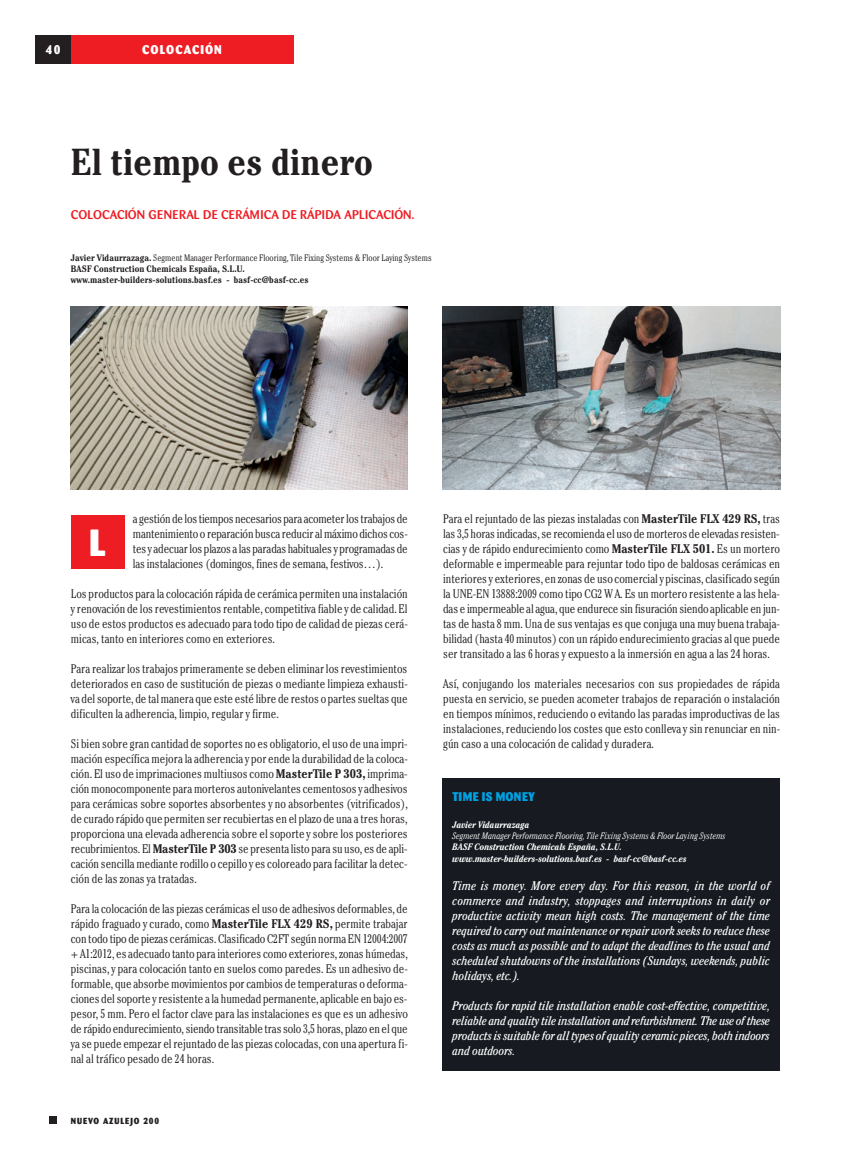
<style>
.page{position:relative;width:851px;height:1170px;background:#fff}
.page>*{position:absolute;margin:0;border:0;box-sizing:border-box;transform-origin:0 0}
.t1{font:700 condensed 37.5px "Cheltenham";color:#231f20}
.t2{font:800 37.5px "Barmeno";color:#fff}
.t3{font:300 condensed 12.5px/15px "Cheltenham";color:#231f20;text-align:justify}
.t4{font:italic condensed 12.5px/15px "Cheltenham";color:#fff;text-align:justify}
.t5{font:500 12.5px "Barmeno";letter-spacing:.02em;color:#ee1d23}
.t6{font:800 12.5px "Barmeno";letter-spacing:.08em;color:#fff}
.t7{font:800 12.5px "Barmeno";letter-spacing:.02em;color:#00a1e3}
.t8{font:700 condensed 9.38px/11.2px "Cheltenham";color:#231f20}
.t9{font:italic 700 condensed 9.38px/11.2px "Cheltenham";color:#fff}
.t10{font:italic 300 condensed 9.38px "Cheltenham";color:#fff}
.t11{font:800 8.75px "Barmeno";letter-spacing:.1em;color:#231f20}
.s1{font-weight:300}
.s2{font-weight:700}
</style>
<div class="page">
<div style="left:35px;top:35px;width:36px;height:29px;background:#231f20"></div>
<div style="left:71px;top:35px;width:222px;height:29px;background:#ee1d23"></div>
<div style="left:50px;top:1116px;width:7px;height:7px;background:#231f20"></div>
<div style="left:71px;top:515px;width:53px;height:54px;background:#ee1d23"></div>
<div style="left:442px;top:778px;width:338px;height:292px;background:#171b21"></div>
<img style="left:70px;top:306px;width:337px;height:183px">
<img style="left:442px;top:306px;width:338px;height:183px">
<p class="t6" style="left:46px;top:45px;width:16px">40</p>
<p class="t6" style="left:142px;top:45px;width:81px">COLOCACIÓN</p>
<h1 class="t1" style="left:71px;top:149px;width:303px">El tiempo es dinero</h1>
<p class="t5" style="left:71px;top:209px;width:345px">COLOCACIÓN GENERAL DE CERÁMICA DE RÁPIDA APLICACIÓN.</p>
<p class="t8" style="left:71px;top:252px;width:362px">Javier Vidaurrazaga. <span class="s1">Segment Manager Performance Flooring, Tile Fixing Systems &amp; Floor Laying Systems<br></span>BASF Construction Chemicals España, S.L.U.<br>www.master-builders-solutions.basf.es - basf-cc@basf-cc.es</p>
<p class="t3" style="left:133px;top:512px;width:276px">a gestión de los tiempos necesarios para acometer los trabajos de mantenimiento o reparación busca reducir al máximo dichos cos&shy;tes y adecuar los plazos a las paradas habituales y programadas de las instalaciones (domingos, fines de semana, festivos…).</p>
<p class="t3" style="left:71px;top:587px;width:338px">Los productos para la colocación rápida de cerámica permiten una instalación y renovación de los revestimientos rentable, competitiva fiable y de calidad. El uso de estos productos es adecuado para todo tipo de calidad de piezas cerá&shy;micas, tanto en interiores como en exteriores.</p>
<p class="t3" style="left:71px;top:662px;width:338px">Para realizar los trabajos primeramente se deben eliminar los revestimientos deteriorados en caso de sustitución de piezas o mediante limpieza exhausti&shy;va del soporte, de tal manera que este esté libre de restos o partes sueltas que dificulten la adherencia, limpio, regular y firme.</p>
<p class="t3" style="left:71px;top:737px;width:338px">Si bien sobre gran cantidad de soportes no es obligatorio, el uso de una impri&shy;mación específica mejora la adherencia y por ende la durabilidad de la coloca&shy;ción. El uso de imprimaciones multiusos como <span class="s2">MasterTile P 303,</span> imprima&shy;ción monocomponente para morteros autonivelantes cementosos y adhesivos para cerámicas sobre soportes absorbentes y no absorbentes (vitrificados), de curado rápido que permiten ser recubiertas en el plazo de una a tres horas, proporciona una elevada adherencia sobre el soporte y sobre los posteriores recubrimientos. El <span class="s2">MasterTile P 303</span> se presenta listo para su uso, es de apli&shy;cación sencilla mediante rodillo o cepillo y es coloreado para facilitar la detec&shy;ción de las zonas ya tratadas.</p>
<p class="t3" style="left:71px;top:902px;width:338px">Para la colocación de las piezas cerámicas el uso de adhesivos deformables, de rápido fraguado y curado, como <span class="s2">MasterTile FLX 429 RS,</span> permite trabajar con todo tipo de piezas cerámicas. Clasificado C2FT según norma EN 12004:2007 + A1:2012, es adecuado tanto para interiores como exteriores, zonas húmedas, piscinas, y para colocación tanto en suelos como paredes. Es un adhesivo de&shy;formable, que absorbe movimientos por cambios de temperaturas o deforma&shy;ciones del soporte y resistente a la humedad permanente, aplicable en bajo es&shy;pesor, 5 mm. Pero el factor clave para las instalaciones es que es un adhesivo de rápido endurecimiento, siendo transitable tras solo 3,5 horas, plazo en el que ya se puede empezar el rejuntado de las piezas colocadas, con una apertura fi&shy;nal al tráfico pesado de 24 horas.</p>
<h1 class="t2" style="left:89px;top:527px;width:18px">L</h1>
<p class="t11" style="left:71px;top:1117px;width:90px">NUEVO AZULEJO 200</p>
<p class="t3" style="left:443px;top:512px;width:338px">Para el rejuntado de las piezas instaladas con <span class="s2">MasterTile FLX 429 RS,</span> tras las 3,5 horas indicadas, se recomienda el uso de morteros de elevadas resisten&shy;cias y de rápido endurecimiento como <span class="s2">MasterTile FLX 501.</span> Es un mortero deformable e impermeable para rejuntar todo tipo de baldosas cerámicas en interiores y exteriores, en zonas de uso comercial y piscinas, clasificado según la UNE-EN 13888:2009 como tipo CG2 W A. Es un mortero resistente a las hela&shy;das e impermeable al agua, que endurece sin fisuración siendo aplicable en jun&shy;tas de hasta 8 mm. Una de sus ventajas es que conjuga una muy buena trabaja&shy;bilidad (hasta 40 minutos) con un rápido endurecimiento gracias al que puede ser transitado a las 6 horas y expuesto a la inmersión en agua a las 24 horas.</p>
<p class="t3" style="left:443px;top:677px;width:338px">Así, conjugando los materiales necesarios con sus propiedades de rápida puesta en servicio, se pueden acometer trabajos de reparación o instalación en tiempos mínimos, reduciendo o evitando las paradas improductivas de las instalaciones, reduciendo los costes que esto conlleva y sin renunciar en nin&shy;gún caso a una colocación de calidad y duradera.</p>
<p class="t7" style="left:452px;top:791px;width:84px">TIME IS MONEY</p>
<p class="t9" style="left:452px;top:819px;width:78px">Javier Vidaurrazaga</p>
<p class="t10" style="left:452px;top:832px;width:274px">Segment Manager Performance Flooring, Tile Fixing Systems &amp; Floor Laying Systems</p>
<p class="t9" style="left:452px;top:842px;width:235px">BASF Construction Chemicals España, S.L.U. www.master-builders-solutions.basf.es - basf-cc@basf-cc.es</p>
<p class="t4" style="left:452px;top:879px;width:319px">Time is money. More every day. For this reason, in the world of commerce and industry, stoppages and interruptions in daily or productive activity mean high costs. The management of the time required to carry out maintenance or repair work seeks to reduce these costs as much as possible and to adapt the deadlines to the usual and scheduled shutdowns of the installations (Sundays, weekends, public holidays, etc.).</p>
<p class="t4" style="left:452px;top:999px;width:319px">Products for rapid tile installation enable cost-effective, competitive, reliable and quality tile installation and refurbishment. The use of these products is suitable for all types of quality ceramic pieces, both indoors and outdoors.</p>
</div>
